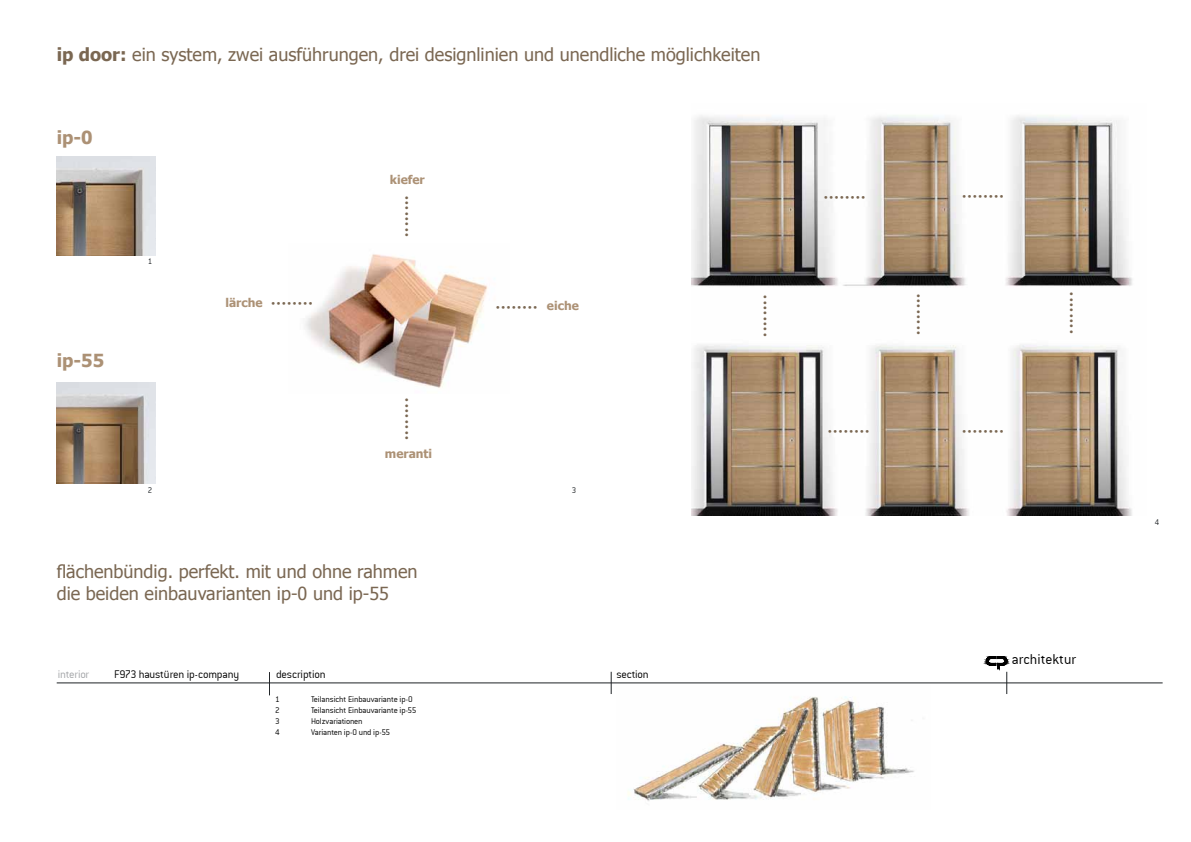
<style>
.page{position:relative;width:1191px;height:842px;background:#fff}
.page>*{position:absolute;margin:0;border:0;box-sizing:border-box;transform-origin:0 0}
.t1{font:18px/21.6px "Tahoma";color:#7a6752}
.t2{font:700 18px "Tahoma";color:#ac9175}
.t3{font:15.4px "Conduit ITCTT Light";color:#000}
.t4{font:12px "Conduit ITCTT Light";letter-spacing:-.015em;color:#000}
.t5{font:700 12px "Tahoma";color:#ac9175}
.t6{font:12px "Conduit ITCTT Light";letter-spacing:-.015em;color:#a3a5a8}
.t7{font:9px "Conduit ITCTT Light";letter-spacing:-.015em;color:#000}
.t8{font:9px "Conduit ITCTT Light";color:#1f2326}
.t9{font:8px "Tahoma";color:#7a6752}
.s1{font-weight:700}
</style>
<div class="page">
<svg style="left:611px;top:672px;width:1px;height:22px"></svg>
<hr style="left:57px;top:683px;width:1105px;height:1px;background:#1f2326">
<svg style="left:269px;top:672px;width:1px;height:23px"></svg>
<svg style="left:982px;top:656px;width:95px;height:38px"></svg>
<img style="left:628px;top:696px;width:286px;height:105px">
<img style="left:691px;top:115px;width:441px;height:401px">
<img style="left:57px;top:383px;width:99px;height:101px">
<img style="left:57px;top:157px;width:99px;height:98px">
<img style="left:305px;top:254px;width:190px;height:134px">
<p class="t1" style="left:57px;top:43px;width:705px"><span class="s1">ip door:</span> ein system, zwei ausführungen, drei designlinien und unendliche möglichkeiten</p>
<p class="t2" style="left:57px;top:125px;width:37px">ip-0</p>
<p class="t2" style="left:57px;top:348px;width:49px">ip-55</p>
<p class="t8" style="left:148px;top:256px;width:6px">1</p>
<p class="t8" style="left:148px;top:485px;width:6px">2</p>
<p class="t5" style="left:225px;top:294px;width:39px">lärche</p>
<p class="t9" style="left:271px;top:298px;width:42px">••••••••</p>
<p class="t5" style="left:390px;top:172px;width:36px">kiefer</p>
<p class="t9" style="left:412px;top:196px;width:42px;rotate:90deg">••••••••</p>
<p class="t9" style="left:412px;top:398px;width:42px;rotate:90deg">••••••••</p>
<p class="t5" style="left:385px;top:445px;width:49px">meranti</p>
<p class="t1" style="left:57px;top:560px;width:362px">flächenbündig. perfekt. mit und ohne rahmen die beiden einbauvarianten ip-0 und ip-55</p>
<p class="t6" style="left:58px;top:667px;width:33px">interior</p>
<p class="t4" style="left:114px;top:667px;width:127px">F973 haustüren ip-company</p>
<p class="t4" style="left:276px;top:667px;width:51px">description</p>
<p class="t7" style="left:275px;top:694px;width:6px">1</p>
<p class="t7" style="left:311px;top:694px;width:103px">Teilansicht Einbauvariante ip-0</p>
<p class="t7" style="left:275px;top:705px;width:6px">2</p>
<p class="t7" style="left:311px;top:705px;width:107px">Teilansicht Einbauvariante ip-55</p>
<p class="t7" style="left:275px;top:716px;width:6px">3</p>
<p class="t7" style="left:311px;top:716px;width:53px">Holzvariationen</p>
<p class="t7" style="left:275px;top:727px;width:6px">4</p>
<p class="t7" style="left:311px;top:727px;width:81px">Varianten ip-0 und ip-55</p>
<p class="t9" style="left:824px;top:192px;width:42px">••••••••</p>
<p class="t9" style="left:962px;top:191px;width:42px">••••••••</p>
<p class="t9" style="left:496px;top:302px;width:42px">••••••••</p>
<p class="t5" style="left:547px;top:297px;width:33px">eiche</p>
<p class="t9" style="left:771px;top:295px;width:42px;rotate:90deg">••••••••</p>
<p class="t9" style="left:924px;top:294px;width:42px;rotate:90deg">••••••••</p>
<p class="t9" style="left:1077px;top:292px;width:42px;rotate:90deg">••••••••</p>
<p class="t8" style="left:572px;top:485px;width:6px">3</p>
<p class="t9" style="left:828px;top:426px;width:42px">••••••••</p>
<p class="t9" style="left:962px;top:426px;width:42px">••••••••</p>
<p class="t4" style="left:616px;top:667px;width:34px">section</p>
<p class="t3" style="left:1011px;top:651px;width:66px">architektur</p>
<p class="t8" style="left:1154px;top:517px;width:6px">4</p>
</div>
